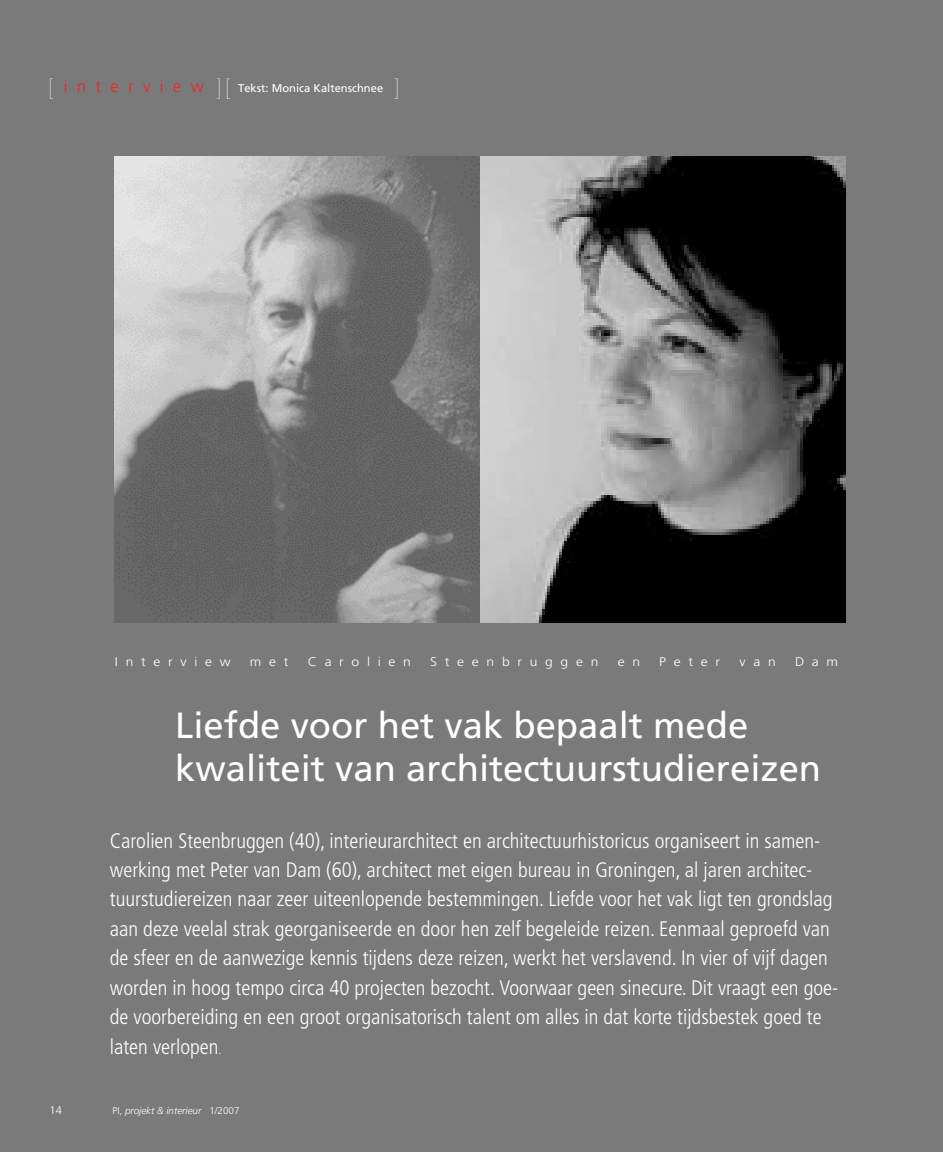
<style>
.page{position:relative;width:943px;height:1152px;background:#fff}
.page>*{position:absolute;margin:0;border:0;box-sizing:border-box;transform-origin:0 0}
.t1{font:36.4px/43.8px "Frutiger";color:#fff}
.t2{font:200 22.4px "Helvetica Neue";color:#fff}
.t3{font:200 22.4px "Helvetica Neue";color:#fff;scale:1.1 1}
.t4{font:300 condensed 21px/29.4px "Frutiger";color:#fff}
.t5{font:300 16.8px "Frutiger";letter-spacing:.555em;color:#ed282c}
.t6{font:300 12.6px "Frutiger";letter-spacing:.555em;color:#fff;scale:1.1 1}
.t7{font:11.2px "Frutiger";color:#fff}
.t8{font:300 11.2px "Frutiger";color:#fff}
.t9{font:italic 300 9.8px "Frutiger";color:#fff}
.s1{font-size:11.2px}
.s2{font-style:normal}
</style>
<div class="page">
<div style="left:0;top:0;width:942px;height:1151px;background:#7a7a7a"></div>
<img style="left:115px;top:157px;width:365px;height:465px">
<img style="left:480px;top:157px;width:364px;height:465px">
<p class="t2" style="left:48px;top:79px;width:6px">[</p>
<p class="t2" style="left:217px;top:79px;width:15px">][</p>
<p class="t3" style="left:394px;top:79px;width:6px">]</p>
<p class="t5" style="left:64px;top:80px;width:142px">interview</p>
<p class="t7" style="left:238px;top:83px;width:147px">Tekst: Monica Kaltenschnee</p>
<p class="t6" style="left:115px;top:656px;width:107px">Interview</p>
<p class="t6" style="left:250px;top:656px;width:36px">met</p>
<p class="t6" style="left:307px;top:656px;width:95px">Carolien</p>
<p class="t6" style="left:430px;top:656px;width:154px">Steenbruggen</p>
<p class="t6" style="left:617px;top:656px;width:22px">e n</p>
<p class="t6" style="left:659px;top:656px;width:57px">Peter</p>
<p class="t6" style="left:739px;top:656px;width:34px">van</p>
<p class="t6" style="left:794px;top:656px;width:41px">Dam</p>
<h1 class="t1" style="left:175px;top:705px;width:647px">Liefde voor het vak bepaalt mede kwaliteit van architectuurstudiereizen</h1>
<p class="t4" style="left:110px;top:827px;width:729px">Carolien Steenbruggen (40), interieurarchitect en architectuurhistoricus organiseert in samen&shy;werking met Peter van Dam (60), architect met eigen bureau in Groningen, al jaren architec&shy;tuurstudiereizen naar zeer uiteenlopende bestemmingen. Liefde voor het vak ligt ten grondslag aan deze veelal strak georganiseerde en door hen zelf begeleide reizen. Eenmaal geproefd van de sfeer en de aanwezige kennis tijdens deze reizen, werkt het verslavend. In vier of vijf dagen worden in hoog tempo circa 40 projecten bezocht. Voorwaar geen sinecure. Dit vraagt een goe&shy;de voorbereiding en een groot organisatorisch talent om alles in dat korte tijdsbestek goed te laten verlopen<span class="s1">.</span></p>
<p class="t8" style="left:50px;top:1104px;width:14px">14</p>
<p class="t9" style="left:112px;top:1105px;width:128px"><span class="s2">PI,</span> projekt &amp; interieur <span class="s2">1/2007</span></p>
</div>
